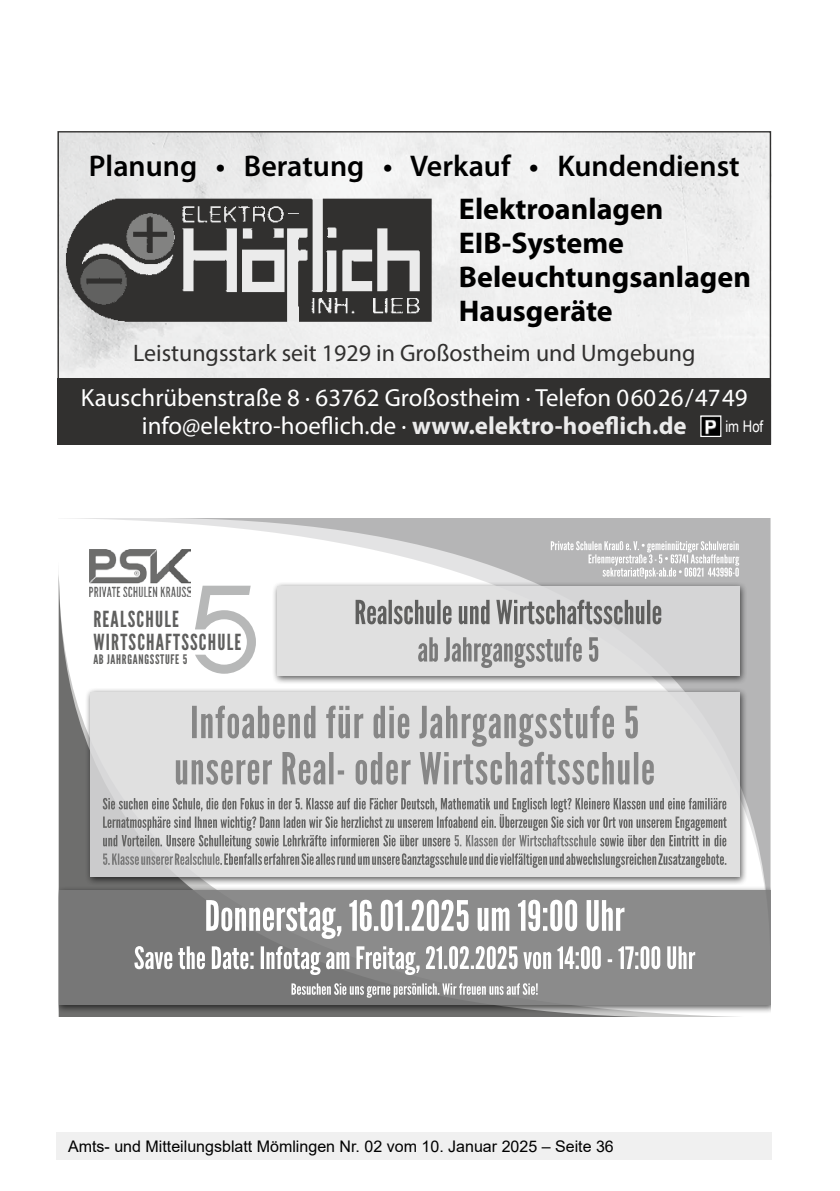
<style>
.page{position:relative;width:840px;height:1191px;background:#fff}
.page>*{position:absolute;margin:0;border:0;box-sizing:border-box;transform-origin:0 0}
.t1{font:700 30px/34px "Myriad Pro";color:#000}
.t2{font:600 30px "Myriad Pro";color:#000}
.t3{font:24.8px/27.6px "Myriad Pro";color:#fff;text-align:center}
.t4{font:24px "Myriad Pro";color:#31302f}
.t5{font:22px "League Gothic";letter-spacing:.055em;color:#5f5f5e}
.t6{font:16px "Arial";color:#000}
.t7{font:16px "Arial Narrow";color:#fff}
.t8{font:13.2px "League Gothic";letter-spacing:.055em;color:#5f5f5e}
.s1{font-weight:700;color:#ebebeb}
</style>
<div class="page">
<img style="left:59px;top:133px;width:709px;height:245px">
<img style="left:60px;top:191px;width:386px;height:140px">
<div style="left:57px;top:378px;width:713px;height:66px;background:#31302f"></div>
<img style="left:702px;top:417px;width:17px;height:18px">
<div style="left:700px;top:415px;width:21px;height:22px;border:1px solid #fff"></div>
<svg style="left:69px;top:518px;width:701px;height:14px;fill:#b5b5b6"></svg>
<svg style="left:59px;top:532px;width:711px;height:485px"></svg>
<svg style="left:550px;top:541px;width:188px;height:38px;background:#c7c7c8"></svg>
<div style="left:59px;top:886px;width:711px;height:128px;background:#000;opacity:.75"></div>
<div style="left:59px;top:890px;width:711px;height:115px;background:linear-gradient(to right,#767676,#909090)"></div>
<svg style="left:206px;top:899px;width:418px;height:40px"></svg>
<div style="left:85px;top:687px;width:662px;height:199px;background:#000;opacity:.75"></div>
<div style="left:90px;top:691px;width:648px;height:185px;background:#dbdbdc"></div>
<svg style="left:103px;top:798px;width:623px;height:70px"></svg>
<svg style="left:291px;top:983px;width:246px;height:14px;background:#ababab"></svg>
<svg style="left:195px;top:585px;width:61px;height:88px"></svg>
<img style="left:90px;top:549px;width:101px;height:47px">
<div style="left:272px;top:581px;width:475px;height:104px;background:#000;opacity:.75"></div>
<div style="left:277px;top:585px;width:461px;height:90px;background:#dbdbdc"></div>
<svg style="left:418px;top:637px;width:180px;height:31px"></svg>
<svg style="left:355px;top:599px;width:306px;height:25px"></svg>
<svg style="left:134px;top:946px;width:560px;height:29px"></svg>
<svg style="left:176px;top:752px;width:477px;height:32px"></svg>
<svg style="left:192px;top:705px;width:445px;height:41px"></svg>
<div style="left:57px;top:1132px;width:714px;height:27px;background:#f0f0f0"></div>
<p class="t2" style="left:89px;top:147px;width:652px">Planung • Beratung • Verkauf • Kundendienst</p>
<p class="t1" style="left:458px;top:191px;width:293px">Elektroanlagen<br>EIB-Systeme<br>Beleuchtungsanlagen<br>Hausgeräte</p>
<p class="t4" style="left:133px;top:338px;width:563px">Leistungsstark seit 1929 in Großostheim und Umgebung</p>
<p class="t3" style="left:81px;top:384px;width:668px">Kauschrübenstraße 8 · 63762 Großostheim · Telefon 06026/4749 info@elektro-hoeflich.de · <span class="s1">www.elektro-hoeflich.de</span></p>
<p class="t7" style="left:725px;top:414px;width:39px">im Hof</p>
<p class="t5" style="left:93px;top:606px;width:87px">REALSCHULE</p>
<p class="t5" style="left:93px;top:629px;width:149px">WIRTSCHAFTSSCHULE</p>
<p class="t8" style="left:93px;top:652px;width:95px">AB JAHRGANGSSTUFE 5</p>
<p class="t6" style="left:68px;top:1135px;width:547px">Amts- und Mitteilungsblatt Mömlingen Nr. 02 vom 10. Januar 2025 – Seite 36</p>
</div>
